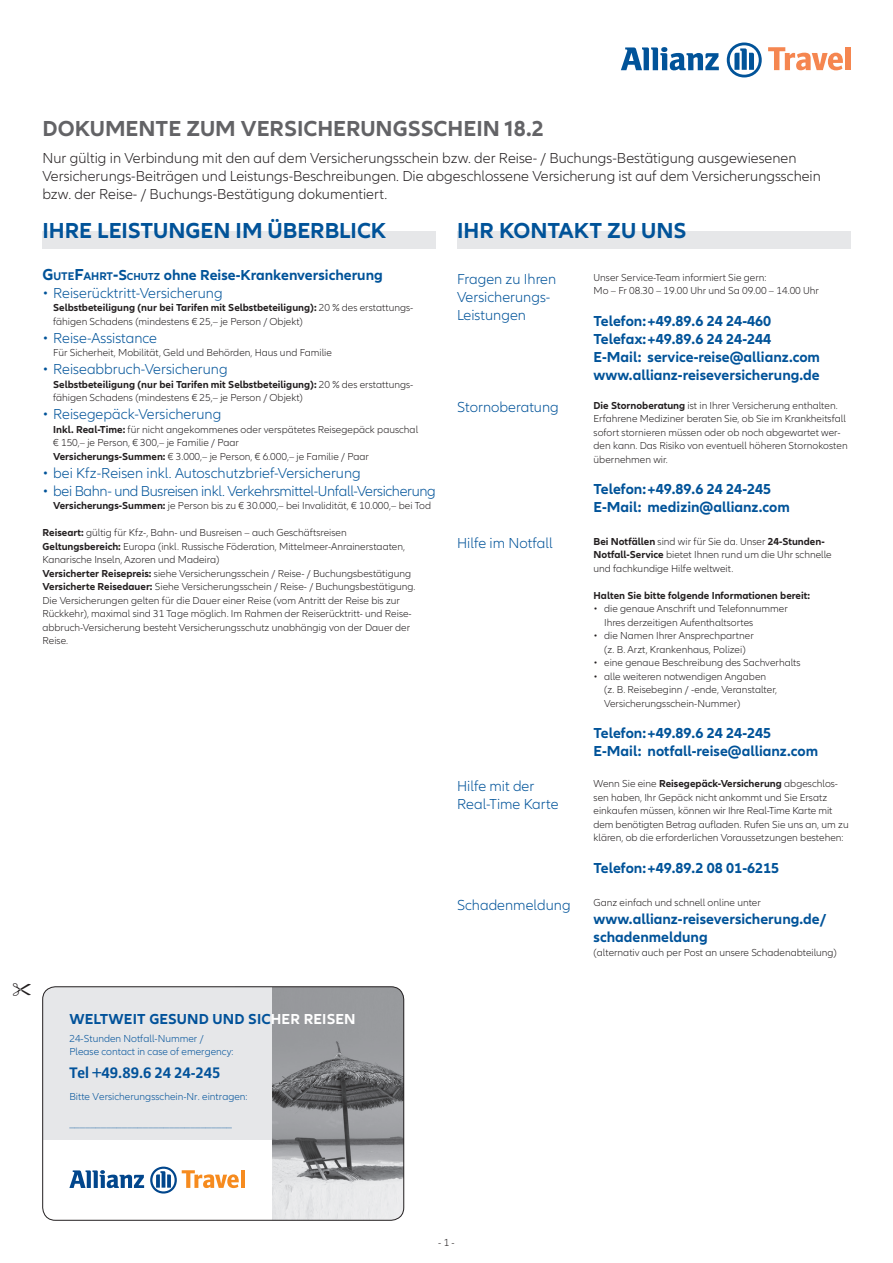
<style>
.page{position:relative;width:893px;height:1263px;background:#fff}
.page>*{position:absolute;margin:0;border:0;box-sizing:border-box;transform-origin:0 0}
.t1{font:700 22.5px "Allianz Neo";color:#015399}
.t2{font:700 22.5px "Allianz Neo";color:#636366}
.t3{font:700 15px/18px "Allianz Neo";color:#015399}
.t4{font:300 15px/18px "Allianz Neo";color:#231f20}
.t5{font:300 15px/18px "Allianz Neo";color:#015399}
.t6{font:300 15px "Allianz Neo";letter-spacing:-.025em;color:#015399}
.t7{font:700 15px "Allianz Neo";letter-spacing:.01em;color:#01529a}
.t8{font:700 15px "Allianz Sans";color:#01529a}
.t9{font:300 10.5px/13.5px "Allianz Neo";color:#231f20}
.t10{font:300 10.5px/13.5px "Allianz Neo";color:#01529a}
.t11{font:700 10.5px "Allianz Neo";color:#231f20}
.s1{font-size:16.5px}
.s2{font-size:11.55px}
.s3{font-style:inherit}
.s4{font-size:10.5px}
.s5{font-weight:700}
.s6{color:#fff}
</style>
<div class="page">
<div style="left:457px;top:232px;width:393px;height:17px;background:#e6e7e9"></div>
<div style="left:43px;top:232px;width:393px;height:17px;background:#e6e7e9"></div>
<svg style="left:621px;top:47px;width:98px;height:23px"></svg>
<svg style="left:727px;top:43px;width:35px;height:34px"></svg>
<svg style="left:768px;top:47px;width:75px;height:23px"></svg>
<div style="left:845px;top:47px;width:5px;height:23px;background:#f58650"></div>
<div style="left:42px;top:986px;width:235px;height:177px;background:#e6e7e9;border-radius:13px"></div>
<img style="left:272px;top:987px;width:132px;height:233px">
<div style="left:42px;top:1140px;width:230px;height:80px;background:#fff"></div>
<div style="left:42px;top:986px;width:362px;height:234px;border:1px solid #231f20;border-radius:13px"></div>
<svg style="left:69px;top:1170px;width:75px;height:18px"></svg>
<svg style="left:150px;top:1166px;width:89px;height:27px"></svg>
<hr style="left:241px;top:1170px;width:3px;height:18px;background:#f68b1f">
<h1 class="t2" style="left:43px;top:116px;width:503px">DOKUMENTE ZUM VERSICHERUNGSSCHEIN 18.2</h1>
<p class="t4" style="left:43px;top:150px;width:780px">Nur gültig in Verbindung mit den auf dem Versicherungsschein bzw. der Reise- / Buchungs-Bestätigung ausgewiesenen<br>Versicherungs-Beiträgen und Leistungs-Beschreibungen. Die abgeschlossene Versicherung ist auf dem Versicherungsschein bzw. der Reise- / Buchungs-Bestätigung dokumentiert.</p>
<h1 class="t1" style="left:43px;top:218px;width:345px">IHRE LEISTUNGEN IM ÜBERBLICK</h1>
<h2 class="t3" style="left:43px;top:266px;width:342px"><span class="s1">G</span><span class="s2">UTE</span><span class="s1">F</span><span class="s2">AHRT</span><span class="s1">-</span><span class="s3">S</span><span class="s4">CHUTZ</span> ohne Reise-Krankenversicherung</h2>
<h2 class="t5" style="left:43px;top:284px;width:182px">• Reiserücktritt-Versicherung</h2>
<p class="t9" style="left:53px;top:301px;width:362px"><span class="s5">Selbstbeteiligung (nur bei Tarifen mit Selbstbeteiligung):</span> 20 % des erstattungs&shy;fähigen Schadens (mindestens € 25,– je Person / Objekt)</p>
<h2 class="t5" style="left:43px;top:329px;width:116px">• Reise-Assistance</h2>
<p class="t9" style="left:53px;top:346px;width:280px">Für Sicherheit, Mobilität, Geld und Behörden, Haus und Familie</p>
<h2 class="t5" style="left:43px;top:361px;width:187px">• Reiseabbruch-Versicherung</h2>
<p class="t9" style="left:53px;top:378px;width:362px"><span class="s5">Selbstbeteiligung (nur bei Tarifen mit Selbstbeteiligung):</span> 20 % des erstattungs&shy;fähigen Schadens (mindestens € 25,– je Person / Objekt)</p>
<h2 class="t5" style="left:43px;top:406px;width:180px">• Reisegepäck-Versicherung</h2>
<p class="t9" style="left:53px;top:423px;width:367px"><span class="s5">Inkl. Real-Time:</span> für nicht angekommenes oder verspätetes Reisegepäck pauschal € 150,– je Person, € 300,– je Familie / Paar<br><span class="s5">Versicherungs-Summen:</span> € 3.000,– je Person, € 6.000,– je Familie / Paar</p>
<h2 class="t5" style="left:43px;top:464px;width:320px">• bei Kfz-Reisen inkl. Autoschutzbrief-Versicherung</h2>
<h2 class="t6" style="left:43px;top:482px;width:395px">• bei Bahn- und Busreisen inkl. Verkehrsmittel-Unfall-Versicherung</h2>
<p class="t9" style="left:53px;top:499px;width:380px"><span class="s5">Versicherungs-Summen:</span> je Person bis zu € 30.000,– bei Invalidität, € 10.000,– bei Tod</p>
<p class="t9" style="left:43px;top:526px;width:375px"><span class="s5">Reiseart:</span> gültig für Kfz-, Bahn- und Busreisen – auch Geschäftsreisen <span class="s5">Geltungsbereich:</span> Europa (inkl. Russische Föderation, Mittelmeer-Anrainerstaaten, Kanarische Inseln, Azoren und Madeira)<br><span class="s5">Versicherter Reisepreis:</span> siehe Versicherungsschein / Reise- / Buchungsbestätigung <span class="s5">Versicherte Reisedauer:</span> Siehe Versicherungsschein / Reise- / Buchungsbestätigung.<br>Die Versicherungen gelten für die Dauer einer Reise (vom Antritt der Reise bis zur Rückkehr), maximal sind 31 Tage möglich. Im Rahmen der Reiserücktritt- und Reise&shy;abbruch-Versicherung besteht Versicherungsschutz unabhängig von der Dauer der Reise.</p>
<h1 class="t1" style="left:457px;top:218px;width:231px">IHR KONTAKT ZU UNS</h1>
<h2 class="t5" style="left:457px;top:271px;width:101px">Fragen zu Ihren<br>Versicherungs-<br>Leistungen</h2>
<p class="t9" style="left:594px;top:271px;width:227px">Unser Service-Team informiert Sie gern:<br>Mo – Fr 08.30 – 19.00 Uhr und Sa 09.00 – 14.00 Uhr</p>
<h2 class="t3" style="left:594px;top:312px;width:228px">Telefon:+49.89.6 24 24-460<br>Telefax:+49.89.6 24 24-244<br>E-Mail: service-reise@allianz.com www.allianz-reiseversicherung.de</h2>
<h2 class="t5" style="left:457px;top:399px;width:103px">Stornoberatung</h2>
<p class="t9" style="left:594px;top:399px;width:256px"><span class="s5">Die Stornoberatung</span> ist in Ihrer Versicherung enthalten.<br>Erfahrene Mediziner beraten Sie, ob Sie im Krankheitsfall sofort stornieren müssen oder ob noch abgewartet wer&shy;den kann. Das Risiko von eventuell höheren Stornokosten übernehmen wir.</p>
<h2 class="t3" style="left:594px;top:481px;width:198px">Telefon:+49.89.6 24 24-245<br>E-Mail: medizin@allianz.com</h2>
<h2 class="t5" style="left:457px;top:535px;width:97px">Hilfe im Notfall</h2>
<p class="t9" style="left:594px;top:535px;width:240px"><span class="s5">Bei Notfällen</span> sind wir für Sie da. Unser <span class="s5">24-Stunden-<br>Notfall-Service</span> bietet Ihnen rund um die Uhr schnelle und fachkundige Hilfe weltweit.</p>
<p class="t11" style="left:594px;top:589px;width:218px">Halten Sie bitte folgende Informationen bereit:</p>
<p class="t9" style="left:604px;top:602px;width:185px;text-indent:-11px">• die genaue Anschrift und Telefonnummer<br>Ihres derzeitigen Aufenthaltsortes</p>
<p class="t9" style="left:594px;top:629px;width:162px;text-align:center">• die Namen Ihrer Ansprechpartner (z. B. Arzt, Krankenhaus, Polizei)</p>
<p class="t9" style="left:594px;top:656px;width:209px">• eine genaue Beschreibung des Sachverhalts</p>
<p class="t9" style="left:604px;top:670px;width:174px;text-indent:-11px">• alle weiteren notwendigen Angaben (z. B. Reisebeginn / -ende, Veranstalter,<br>Versicherungsschein-Nummer)</p>
<h2 class="t3" style="left:594px;top:725px;width:226px">Telefon:+49.89.6 24 24-245<br>E-Mail: notfall-reise@allianz.com</h2>
<h2 class="t5" style="left:457px;top:777px;width:103px">Hilfe mit der<br>Real-Time Karte</h2>
<p class="t9" style="left:594px;top:777px;width:257px">Wenn Sie eine <span class="s5">Reisegepäck-Versicherung</span> abgeschlos&shy;sen haben, Ihr Gepäck nicht ankommt und Sie Ersatz einkaufen müssen, können wir Ihre Real-Time Karte mit dem benötigten Betrag aufladen. Rufen Sie uns an, um zu klären, ob die erforderlichen Voraussetzungen bestehen:</p>
<h2 class="t3" style="left:594px;top:859px;width:187px">Telefon:+49.89.2 08 01-6215</h2>
<h2 class="t5" style="left:457px;top:896px;width:115px">Schadenmeldung</h2>
<p class="t9" style="left:594px;top:896px;width:169px">Ganz einfach und schnell online unter</p>
<h2 class="t3" style="left:594px;top:911px;width:234px">www.allianz-reiseversicherung.de/ schadenmeldung</h2>
<p class="t9" style="left:594px;top:946px;width:245px">(alternativ auch per Post an unsere Schadenabteilung)</p>
<h2 class="t7" style="left:69px;top:1010px;width:288px">WELTWEIT GESUND UND SIC<span class="s6">HER REISEN</span></h2>
<p class="t10" style="left:69px;top:1031px;width:166px">24-Stunden Notfall-Nummer /<br>Please contact in case of emergency:</p>
<h2 class="t8" style="left:69px;top:1063px;width:153px">Tel +49.89.6 24 24-245</h2>
<p class="t10" style="left:69px;top:1090px;width:180px">Bitte Versicherungsschein-Nr. eintragen:</p>
<p class="t10" style="left:69px;top:1117px;width:164px">_______________________________</p>
<p class="t9" style="left:438px;top:1236px;width:18px">- 1 -</p>
</div>
